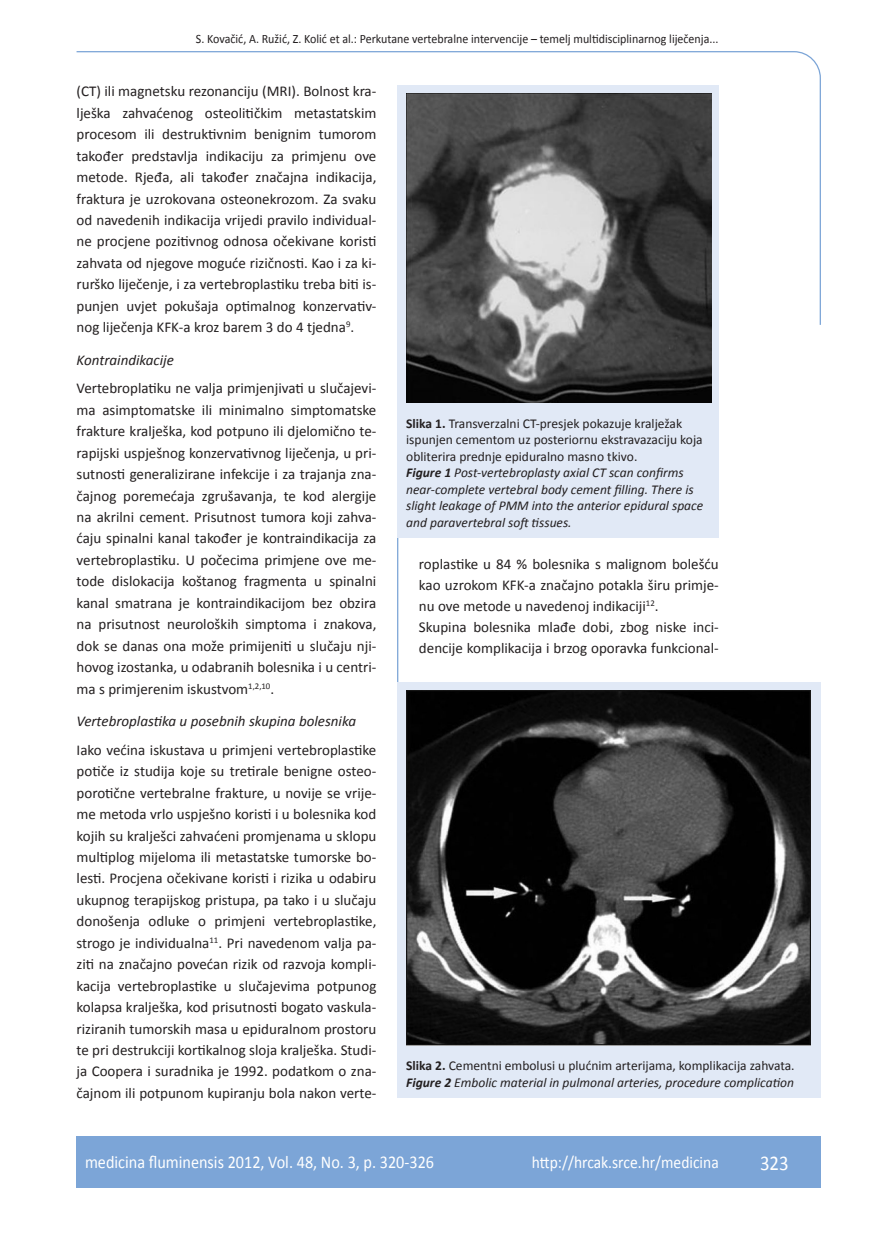
<style>
.page{position:relative;width:872px;height:1234px;background:#fff}
.page>*{position:absolute;margin:0;border:0;box-sizing:border-box;transform-origin:0 0}
.t1{font:21px "Calibri";color:#fff;scale:.9 1}
.t2{font:18px "Calibri";color:#fff;scale:.9 1}
.t3{font:17.25px "Calibri";color:#fff;scale:.9 1}
.osnovni_tekst{font:15px/21.5px "Calibri";color:#231f20;text-align:justify}
.podpodnaslov{font:italic 15px "Calibri";color:#231f20}
.potpis_slika{font:italic 13.5px/16.5px "Calibri";color:#231f20}
.potpis_slika-2{font:13.5px/16.5px "Calibri";color:#231f20}
.glava{font:12.75px "Calibri";color:#231f20;scale:.94 1}
.s1{font-weight:700;font-style:normal}
.s2{font-style:normal}
.s3{font-weight:700}
.s4{font-weight:700;font-style:italic}
.s5{font-style:italic}
</style>
<div class="page">
<svg style="left:76px;top:51px;width:745px;height:274px"></svg>
<hr style="left:397px;top:325px;width:1px;height:772px;background:#7ca5d7">
<div style="left:77px;top:1135px;width:744px;height:51px;background:#7ca5d7"></div>
<div style="left:398px;top:85px;width:321px;height:453px;background:#e1e9f6"></div>
<img style="left:406px;top:94px;width:305px;height:309px">
<div style="left:398px;top:681px;width:423px;height:416px;background:#e1e9f6"></div>
<img style="left:406px;top:690px;width:404px;height:355px">
<p class="glava" style="left:196px;top:30px;width:557px">S. Kovačić, A. Ružić, Z. Kolić et al.: Perkutane vertebralne intervencije – temelj multidisciplinarnog liječenja...</p>
<p class="osnovni_tekst" style="left:77px;top:80px;width:301px">(CT) ili magnetsku rezonanciju (MRI). Bolnost kra&shy;lješka zahvaćenog osteolitičkim metastatskim procesom ili destruktivnim benignim tumorom također predstavlja indikaciju za primjenu ove metode. Rjeđa, ali također značajna indikacija, fraktura je uzrokovana osteonekrozom. Za svaku od navedenih indikacija vrijedi pravilo individual&shy;ne procjene pozitivnog odnosa očekivane koristi zahvata od njegove moguće rizičnosti. Kao i za ki&shy;rurško liječenje, i za vertebroplastiku treba biti is&shy;punjen uvjet pokušaja optimalnog konzervativ&shy;nog liječenja KFK-a kroz barem 3 do 4 tjedna<sup>9</sup>.</p>
<p class="podpodnaslov" style="left:77px;top:350px;width:99px">Kontraindikacije</p>
<p class="osnovni_tekst" style="left:77px;top:377px;width:301px">Vertebroplatiku ne valja primjenjivati u slučajevi&shy;ma asimptomatske ili minimalno simptomatske frakture kralješka, kod potpuno ili djelomično te&shy;rapijski uspješnog konzervativnog liječenja, u pri&shy;sutnosti generalizirane infekcije i za trajanja zna&shy;čajnog poremećaja zgrušavanja, te kod alergije na akrilni cement. Prisutnost tumora koji zahva&shy;ćaju spinalni kanal također je kontraindikacija za vertebroplastiku. U počecima primjene ove me&shy;tode dislokacija koštanog fragmenta u spinalni kanal smatrana je kontraindikacijom bez obzira na prisutnost neuroloških simptoma i znakova, dok se danas ona može primijeniti u slučaju nji&shy;hovog izostanka, u odabranih bolesnika i u centri&shy;ma s primjerenim iskustvom<sup>1,2,10</sup>.</p>
<p class="podpodnaslov" style="left:77px;top:711px;width:281px">Vertebroplastika u posebnih skupina bolesnika</p>
<p class="osnovni_tekst" style="left:77px;top:738px;width:301px">Iako većina iskustava u primjeni vertebroplastike potiče iz studija koje su tretirale benigne osteo&shy;porotične vertebralne frakture, u novije se vrije&shy;me metoda vrlo uspješno koristi i u bolesnika kod kojih su kralješci zahvaćeni promjenama u sklopu multiplog mijeloma ili metastatske tumorske bo&shy;lesti. Procjena očekivane koristi i rizika u odabiru ukupnog terapijskog pristupa, pa tako i u slučaju donošenja odluke o primjeni vertebroplastike, strogo je individualna<sup>11</sup>. Pri navedenom valja pa&shy;ziti na značajno povećan rizik od razvoja kompli&shy;kacija vertebroplastike u slučajevima potpunog kolapsa kralješka, kod prisutnosti bogato vaskula&shy;riziranih tumorskih masa u epiduralnom prostoru te pri destrukciji kortikalnog sloja kralješka. Studi&shy;ja Coopera i suradnika je 1992. podatkom o zna&shy;čajnom ili potpunom kupiranju bola nakon verte-</p>
<p class="potpis_slika" style="left:406px;top:414px;width:298px"><span class="s1">Slika 1.</span> <span class="s2">Transverzalni CT-presjek pokazuje kralježak ispunjen cementom uz posteriornu ekstravazaciju koja obliterira prednje epiduralno masno tkivo.<br></span><span class="s3">Figure 1</span> Post-vertebroplasty axial CT scan confirms near-complete vertebral body cement filling. There is slight leakage of PMM into the anterior epidural space and paravertebral soft tissues.</p>
<p class="osnovni_tekst" style="left:419px;top:552px;width:301px;line-height:21px">roplastike u 84 % bolesnika s malignom bolešću kao uzrokom KFK-a značajno potakla širu primje&shy;nu ove metode u navedenoj indikaciji<sup>12</sup>.</p>
<p class="osnovni_tekst" style="left:419px;top:615px;width:301px;line-height:21px">Skupina bolesnika mlađe dobi, zbog niske inci&shy;dencije komplikacija i brzog oporavka funkcional-</p>
<p class="potpis_slika-2" style="left:406px;top:1056px;width:390px"><span class="s3">Slika 2.</span> Cementni embolusi u plućnim arterijama, komplikacija zahvata.<br><span class="s4">Figure 2</span> <span class="s5">Embolic material in pulmonal arteries, procedure complication</span></p>
<p class="t2" style="left:85px;top:1150px;width:389px">medicina fluminensis 2012, Vol. 48, No. 3, p. 320-326</p>
<p class="t3" style="left:532px;top:1151px;width:209px">http://hrcak.srce.hr/medicina</p>
<p class="t1" style="left:760px;top:1149px;width:33px">323</p>
</div>
